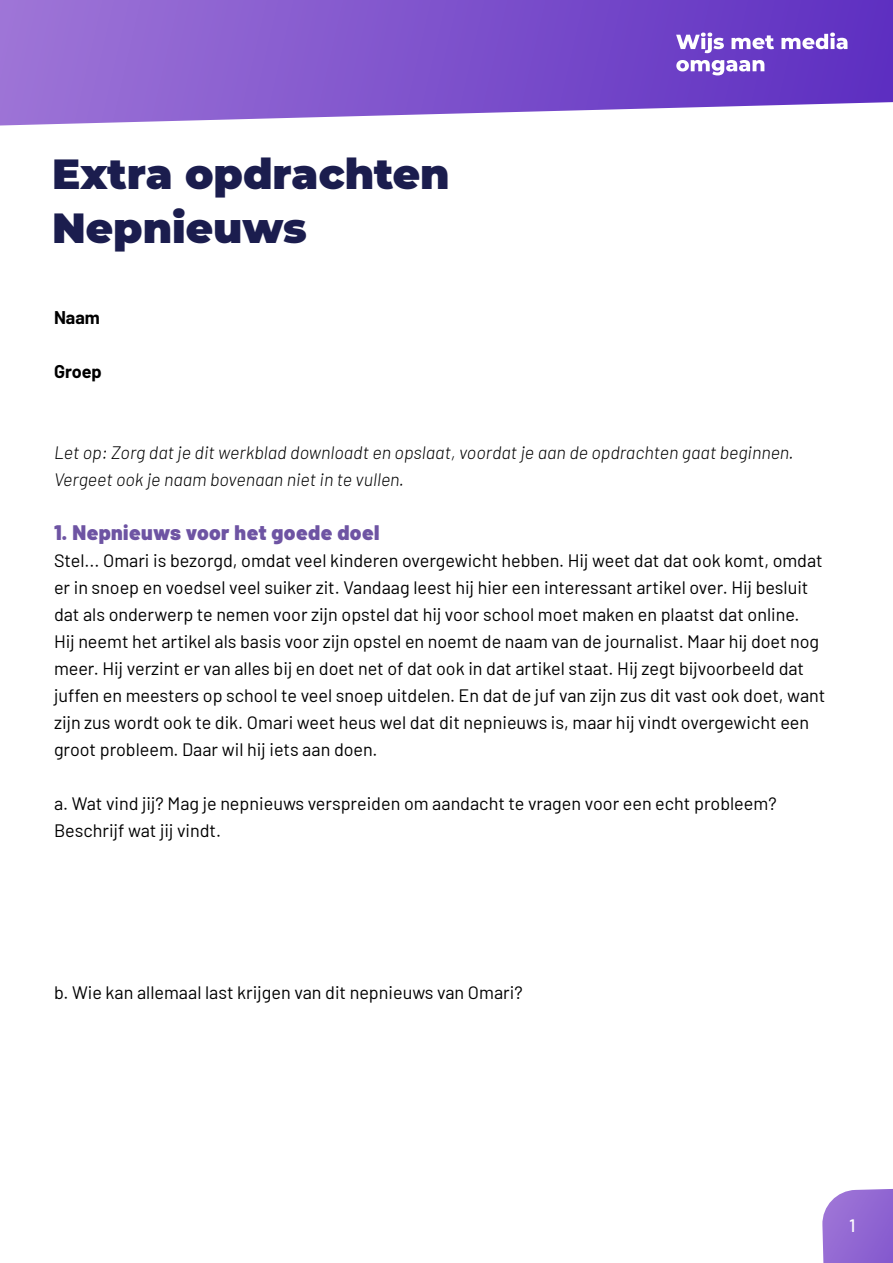
<style>
.page{position:relative;width:893px;height:1263px;background:#fff}
.page>*{position:absolute;margin:0;border:0;box-sizing:border-box;transform-origin:0 0}
.t1{font:900 42px/54px "Montserrat";color:#1b1d4e}
.t2{font:900 21px "Barlow";letter-spacing:.02em;color:#6e54a3}
.t3{font:18px/27px "Barlow";color:#000}
.t4{font:italic 300 18px/27px "Barlow";color:#000}
.t5{font:700 18px "Barlow";color:#000}
.t6{font:500 18px "Barlow";color:#fff}
</style>
<div class="page">
<svg style="left:822px;top:1189px;width:71px;height:74px"></svg>
<svg style="left:0;top:0;width:893px;height:126px"></svg>
<svg style="left:676px;top:60px;width:88px;height:15px"></svg>
<svg style="left:676px;top:33px;width:171px;height:20px"></svg>
<h1 class="t1" style="left:52px;top:144px;width:399px">Extra opdrachten<br>Nepnieuws</h1>
<p class="t5" style="left:54px;top:304px;width:48px">Naam</p>
<p class="t5" style="left:54px;top:358px;width:49px">Groep</p>
<p class="t4" style="left:54px;top:438px;width:741px">Let op: Zorg dat je dit werkblad downloadt en opslaat, voordat je aan de opdrachten gaat beginnen.<br>Vergeet ook je naam bovenaan niet in te vullen.</p>
<p class="t2" style="left:54px;top:517px;width:327px">1. Nepnieuws voor het goede doel</p>
<p class="t3" style="left:54px;top:546px;width:773px">Stel... Omari is bezorgd, omdat veel kinderen overgewicht hebben. Hij weet dat dat ook komt, omdat er in snoep en voedsel veel suiker zit. Vandaag leest hij hier een interessant artikel over. Hij besluit dat als onderwerp te nemen voor zijn opstel dat hij voor school moet maken en plaatst dat online.<br>Hij neemt het artikel als basis voor zijn opstel en noemt de naam van de journalist. Maar hij doet nog meer. Hij verzint er van alles bij en doet net of dat ook in dat artikel staat. Hij zegt bijvoorbeeld dat juffen en meesters op school te veel snoep uitdelen. En dat de juf van zijn zus dit vast ook doet, want zijn zus wordt ook te dik. Omari weet heus wel dat dit nepnieuws is, maar hij vindt overgewicht een groot probleem. Daar wil hij iets aan doen.</p>
<p class="t3" style="left:54px;top:789px;width:724px">a. Wat vind jij? Mag je nepnieuws verspreiden om aandacht te vragen voor een echt probleem?<br>Beschrijf wat jij vindt.</p>
<p class="t3" style="left:54px;top:978px;width:470px">b. Wie kan allemaal last krijgen van dit nepnieuws van Omari?</p>
<p class="t6" style="left:849px;top:1212px;width:8px">1</p>
</div>
